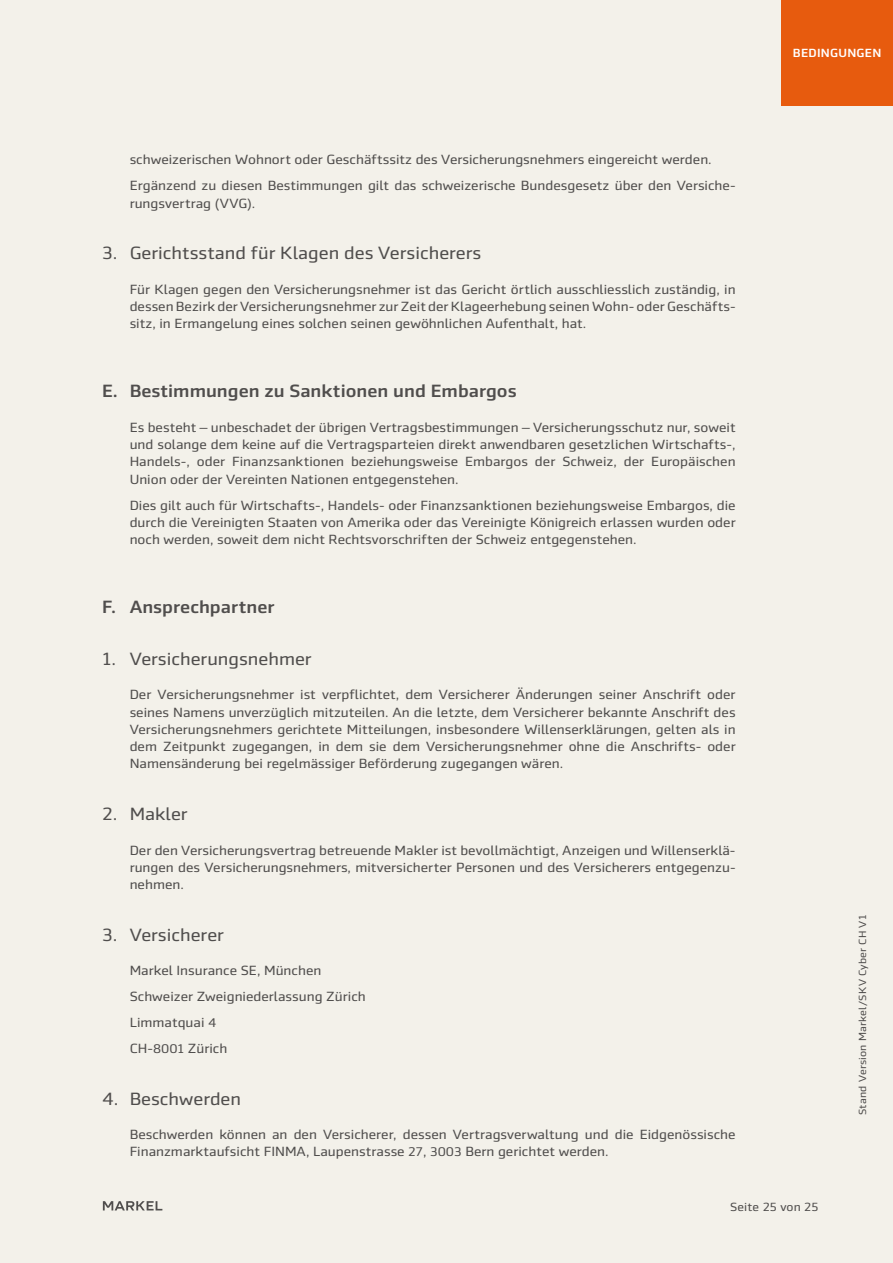
<style>
.page{position:relative;width:893px;height:1263px;background:#f3f1ea}
.page>*{position:absolute;margin:0;border:0;box-sizing:border-box;transform-origin:0 0}
.t1{font:18px "Markel Sans";color:#504e4d}
.t2{font:500 18px "Markel Sans";color:#504e4d}
.t3{font:13.5px/17.2px "Markel Sans";color:#504e4d;text-align:justify}
.t4{font:12px "Markel Sans";letter-spacing:.01em;color:#504e4d}
.t5{font:500 12px "Markel Sans";letter-spacing:.02em;color:#fff}
.t6{font:10.5px "Markel Sans";letter-spacing:.02em;color:#504e4d}
.s1{font-size:12.75px}
</style>
<div class="page">
<svg style="left:103px;top:1201px;width:59px;height:9px"></svg>
<div style="left:781px;top:0;width:112px;height:105px;background:#e75b0e"></div>
<p class="t3" style="left:130px;top:147px;width:607px;line-height:26px">schweizerischen Wohnort oder Geschäftssitz des Versicherungsnehmers eingereicht werden.<br>Ergänzend zu diesen Bestimmungen gilt das schweizerische Bundesgesetz über den Versiche-</p>
<p class="t3" style="left:130px;top:194px;width:127px">rungsvertrag (VVG).</p>
<h1 class="t1" style="left:102px;top:243px;width:381px">3. Gerichtsstand für Klagen des Versicherers</h1>
<p class="t3" style="left:130px;top:281px;width:607px">Für Klagen gegen den Versicherungsnehmer ist das Gericht örtlich ausschliesslich zuständig, in dessen Bezirk der Versicherungsnehmer zur Zeit der Klageerhebung seinen Wohn- oder Geschäfts&shy;sitz, in Ermangelung eines solchen seinen gewöhnlichen Aufenthalt, hat.</p>
<h1 class="t2" style="left:102px;top:381px;width:416px">E. Bestimmungen zu Sanktionen und Embargos</h1>
<p class="t3" style="left:130px;top:419px;width:607px">Es besteht – unbeschadet der übrigen Vertragsbestimmungen – Versicherungsschutz nur, soweit und solange dem keine auf die Vertragsparteien direkt anwendbaren gesetzlichen Wirtschafts-, Handels-, oder Finanzsanktionen beziehungsweise Embargos der Schweiz, der Europäischen Union oder der Vereinten Nationen entgegenstehen.</p>
<p class="t3" style="left:130px;top:496px;width:607px">Dies gilt auch für Wirtschafts-, Handels- oder Finanzsanktionen beziehungsweise Embargos, die durch die Vereinigten Staaten von Amerika oder das Vereinigte Königreich erlassen wurden oder noch werden, soweit dem nicht Rechtsvorschriften der Schweiz entgegenstehen.</p>
<h1 class="t2" style="left:102px;top:597px;width:174px">F. Ansprechpartner</h1>
<h1 class="t1" style="left:102px;top:649px;width:211px">1. Versicherungsnehmer</h1>
<p class="t3" style="left:130px;top:686px;width:607px">Der Versicherungsnehmer ist verpflichtet, dem Versicherer Änderungen seiner Anschrift oder seines Namens unverzüglich mitzuteilen. An die letzte, dem Versicherer bekannte Anschrift des Versicherungsnehmers gerichtete Mitteilungen, insbesondere Willenserklärungen, gelten als in dem Zeitpunkt zugegangen, in dem sie dem Versicherungsnehmer ohne die Anschrifts- oder Namensänderung bei regelmässiger Beförderung zugegangen wären.</p>
<h1 class="t1" style="left:102px;top:804px;width:87px">2. Makler</h1>
<p class="t3" style="left:130px;top:841px;width:607px">Der den Versicherungsvertrag betreuende Makler ist bevollmächtigt, Anzeigen und Willenserklä&shy;rungen des Versicherungsnehmers, mitversicherter Personen und des Versicherers entgegenzu&shy;nehmen.</p>
<h1 class="t1" style="left:102px;top:925px;width:123px">3. Versicherer</h1>
<p class="t3" style="left:130px;top:958px;width:238px;line-height:25.8px;text-align:left">Markel Insurance SE, München<br>Schweizer Zweigniederlassung Zürich<br>Limmatquai <span class="s1">4<br></span>CH-<span class="s1">8001</span> Zürich</p>
<h1 class="t1" style="left:102px;top:1089px;width:141px">4. Beschwerden</h1>
<p class="t3" style="left:130px;top:1126px;width:607px">Beschwerden können an den Versicherer, dessen Vertragsverwaltung und die Eidgenössische<br>Finanzmarktaufsicht FINMA, Laupenstrasse <span class="s1">27</span>, <span class="s1">3003</span> Bern gerichtet werden.</p>
<p class="t5" style="left:793px;top:46px;width:90px">BEDINGUNGEN</p>
<p class="t6" style="left:857px;top:1115px;width:202px;rotate:-90deg">Stand Version Markel/SKV Cyber CH V1</p>
<p class="t4" style="left:730px;top:1200px;width:90px">Seite 25 von 25</p>
</div>
